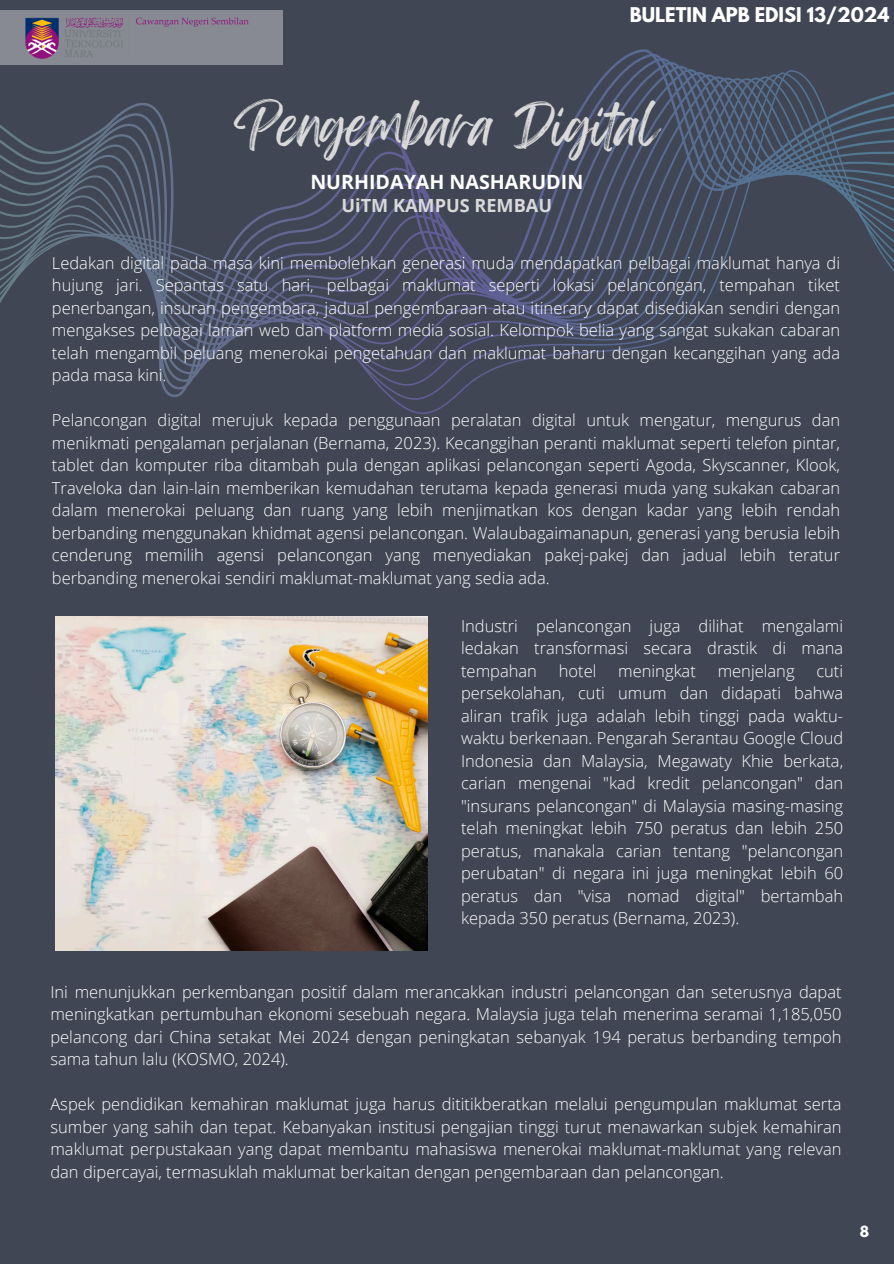
<style>
.page{position:relative;width:894px;height:1264px;background:#fff}
.page>*{position:absolute;margin:0;border:0;box-sizing:border-box;transform-origin:0 0}
.t1{font:47.85px "Feeling Passionate";color:#d9d9d9}
.t2{font:700 19.65px "Open Sans";color:#fff}
.t3{font:700 18.15px "Open Sans";color:#d9d9d9}
.t4{font:700 18px "League Spartan";color:#fff}
.t5{font:300 16.5px/22.5px "Open Sans";color:#fff;text-align:justify}
.t6{font:700 13.65px "League Spartan";color:#fff}
</style>
<div class="page">
<div style="left:0;top:0;width:893px;height:1263px;background:#404654"></div>
<svg style="left:0;top:49px;width:893px;height:365px"></svg>
<div style="left:0;top:11px;width:282px;height:54px;background:#878a92"></div>
<img style="left:5px;top:10px;width:260px;height:59px">
<img style="left:55px;top:616px;width:372px;height:334px">
<p class="t4" style="left:629px;top:6px;width:261px">BULETIN APB EDISI 13/2024</p>
<p class="t1" style="left:234px;top:87px;width:427px">Pengembara Digital</p>
<h2 class="t2" style="left:310px;top:168px;width:274px">NURHIDAYAH NASHARUDIN</h2>
<h3 class="t3" style="left:341px;top:193px;width:212px">UiTM KAMPUS REMBAU</h3>
<p class="t5" style="left:52px;top:251px;width:789px">Ledakan digital pada masa kini membolehkan generasi muda mendapatkan pelbagai maklumat hanya di hujung jari. Sepantas satu hari, pelbagai maklumat seperti lokasi pelancongan, tempahan tiket penerbangan, insuran pengembara, jadual pengembaraan atau itinerary dapat disediakan sendiri dengan mengakses pelbagai laman web dan platform media sosial. Kelompok belia yang sangat sukakan cabaran telah mengambil peluang menerokai pengetahuan dan maklumat baharu dengan kecanggihan yang ada pada masa kini.</p>
<h1 class="t5" style="left:52px;top:409px;width:789px">Pelancongan digital merujuk kepada penggunaan peralatan digital untuk mengatur, mengurus dan menikmati pengalaman perjalanan (Bernama, 2023). Kecanggihan peranti maklumat seperti telefon pintar, tablet dan komputer riba ditambah pula dengan aplikasi pelancongan seperti Agoda, Skyscanner, Klook, Traveloka dan lain-lain memberikan kemudahan terutama kepada generasi muda yang sukakan cabaran dalam menerokai peluang dan ruang yang lebih menjimatkan kos dengan kadar yang lebih rendah berbanding menggunakan khidmat agensi pelancongan. Walaubagaimanapun, generasi yang berusia lebih cenderung memilih agensi pelancongan yang menyediakan pakej-pakej dan jadual lebih teratur berbanding menerokai sendiri maklumat-maklumat yang sedia ada.</h1>
<p class="t5" style="left:461px;top:614px;width:383px">Industri pelancongan juga dilihat mengalami ledakan transformasi secara drastik di mana tempahan</p>
<p class="t5" style="left:558px;top:659px;width:39px">hotel</p>
<p class="t5" style="left:618px;top:659px;width:79px">meningkat</p>
<p class="t5" style="left:717px;top:659px;width:78px">menjelang</p>
<p class="t5" style="left:461px;top:659px;width:383px;text-indent:355px">cuti persekolahan, cuti umum dan didapati bahwa aliran trafik juga adalah lebih tinggi pada waktu&shy;waktu berkenaan. Pengarah Serantau Google Cloud Indonesia dan Malaysia, Megawaty Khie berkata, carian mengenai "kad kredit pelancongan" dan "insurans pelancongan" di Malaysia masing-masing telah meningkat lebih 750 peratus dan lebih 250 peratus, manakala carian tentang "pelancongan perubatan" di negara ini juga meningkat lebih 60 peratus dan "visa nomad digital" bertambah kepada 350 peratus (Bernama, 2023).</p>
<p class="t5" style="left:50px;top:980px;width:792px">Ini menunjukkan perkembangan positif dalam merancakkan industri pelancongan dan seterusnya dapat meningkatkan pertumbuhan ekonomi sesebuah negara. Malaysia juga telah menerima seramai 1,185,050 pelancong dari China setakat Mei 2024 dengan peningkatan sebanyak 194 peratus berbanding tempoh sama tahun lalu (KOSMO, 2024).</p>
<p class="t5" style="left:50px;top:1092px;width:792px">Aspek pendidikan kemahiran maklumat juga harus dititikberatkan melalui pengumpulan maklumat serta sumber yang sahih dan tepat. Kebanyakan institusi pengajian tinggi turut menawarkan subjek kemahiran maklumat perpustakaan yang dapat membantu mahasiswa menerokai maklumat-maklumat yang relevan dan dipercayai, termasuklah maklumat berkaitan dengan pengembaraan dan pelancongan.</p>
<p class="t6" style="left:859px;top:1224px;width:11px">8</p>
</div>
